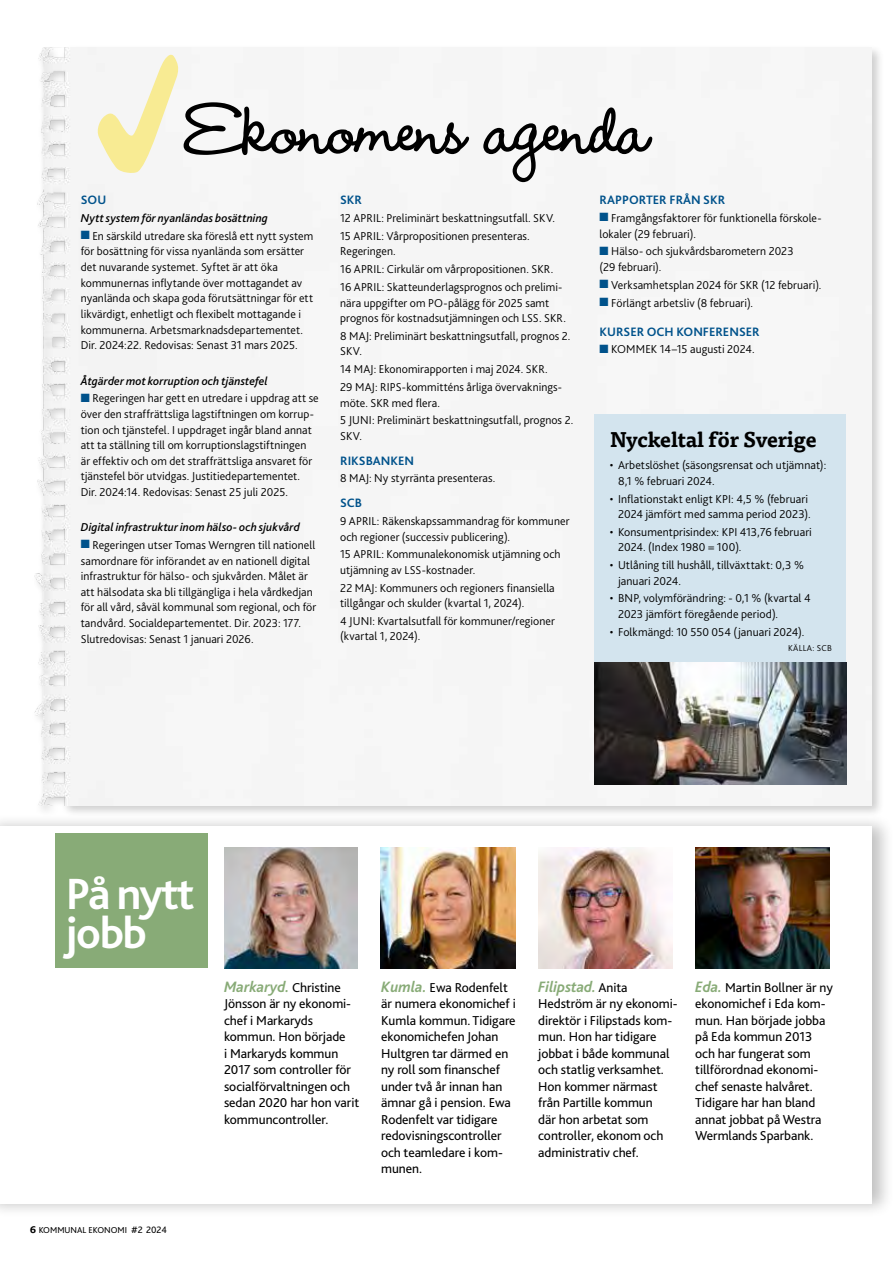
<style>
.page{position:relative;width:893px;height:1263px;background:#fff}
.page>*{position:absolute;margin:0;border:0;box-sizing:border-box;transform-origin:0 0}
.t1{font:700 88.65px "Wendy LP";letter-spacing:-.015em;color:#000}
.t2{font:700 45.75px/39px "Bliss 2";letter-spacing:-.04em;color:#fff}
.t3{font:700 21px "Tisa OT";letter-spacing:-.01em;color:#000}
.t4{font:italic 700 15.75px "Bliss 2";letter-spacing:-.005em;color:#88ab77}
.t5{font:13.5px/16.5px "Bliss 2";letter-spacing:-.005em;color:#000}
.t6{font:700 12.75px "Bliss 2";color:#00528b}
.t7{font:300 12px/15.6px "Bliss 2";letter-spacing:.005em;color:#000}
.t8{font:italic 500 12px "Bliss 2";letter-spacing:.005em;color:#000}
.t9{font:9px "Bliss 2";color:#000}
.t10{font:300 9px "Bliss 2";letter-spacing:.03em;color:#000}
.s1{color:#00528b}
.s2{font-family:"Tisa OT";font-weight:700;font-size:10.5px}
.s3{font-size:9.75px}
.s4{font-weight:400;font-style:normal;font-size:13.5px;color:#000}
.s5{font-weight:700;font-style:italic;font-size:15.75px;color:#88ab77}
</style>
<div class="page">
<div style="left:31px;top:44px;width:853px;height:774px;background:#000;opacity:.2"></div>
<div style="left:31px;top:48px;width:841px;height:757px;background:#f5f5f5"></div>
<div style="left:0;top:813px;width:893px;height:405px;background:#000;opacity:.25"></div>
<div style="left:0;top:826px;width:872px;height:377px;background:#fff"></div>
<div style="left:55px;top:833px;width:152px;height:134px;background:#88ab77"></div>
<div style="left:594px;top:414px;width:252px;height:360px;background:#d3e4ee"></div>
<img style="left:594px;top:662px;width:252px;height:122px">
<img style="left:381px;top:847px;width:134px;height:122px">
<img style="left:224px;top:847px;width:134px;height:122px">
<img style="left:538px;top:847px;width:135px;height:122px">
<img style="left:695px;top:847px;width:135px;height:122px">
<div style="left:80px;top:52px;width:131px;height:128px;background:#f5f5f5"></div>
<h1 class="t1" style="left:185px;top:76px;width:466px">Ekonomens agenda</h1>
<p class="t6" style="left:81px;top:192px;width:27px">SOU</p>
<p class="t8" style="left:81px;top:211px;width:189px">Nytt system för nyanländas bosättning</p>
<p class="t7" style="left:81px;top:228px;width:234px"><span class="s1">■</span> En särskild utredare ska föreslå ett nytt system för bosättning för vissa nyanlända som ersätter det nuvarande systemet. Syftet är att öka kommunernas inflytande över mottagandet av nyanlända och skapa goda förutsättningar för ett likvärdigt, enhetligt och flexibelt mottagande i kommunerna. Arbetsmarknadsdepartementet.<br>Dir. 2024:22. Redovisas: Senast 31 mars 2025.</p>
<p class="t8" style="left:81px;top:373px;width:189px">Åtgärder mot korruption och tjänstefel</p>
<p class="t7" style="left:81px;top:390px;width:240px"><span class="s1">■</span> Regeringen har gett en utredare i uppdrag att se över den straffrättsliga lagstiftningen om korrup&shy;tion och tjänstefel. I uppdraget ingår bland annat att ta ställning till om korruptionslagstiftningen<br>är effektiv och om det straffrättsliga ansvaret för tjänstefel bör utvidgas. Justitiedepartementet.<br>Dir. 2024:14. Redovisas: Senast 25 juli 2025.</p>
<p class="t8" style="left:81px;top:520px;width:221px">Digital infrastruktur inom hälso- och sjukvård</p>
<p class="t7" style="left:81px;top:537px;width:237px"><span class="s1">■</span> Regeringen utser Tomas Werngren till nationell samordnare för införandet av en nationell digital infrastruktur för hälso- och sjukvården. Målet är att hälsodata ska bli tillgängliga i hela vårdkedjan för all vård, såväl kommunal som regional, och för tandvård. Socialdepartementet. Dir. 2023: 177.<br>Slutredovisas: Senast 1 januari 2026.</p>
<p class="t6" style="left:340px;top:192px;width:23px">SKR</p>
<p class="t7" style="left:340px;top:209px;width:216px;line-height:17.7px">12 APRIL: Preliminärt beskattningsutfall. SKV.<br>15 APRIL: Vårpropositionen presenteras.</p>
<p class="t7" style="left:340px;top:242px;width:223px;line-height:17.7px">Regeringen.<br>16 APRIL: Cirkulär om vårpropositionen. SKR.<br>16 APRIL: Skatteunderlagsprognos och prelimi-</p>
<p class="t7" style="left:340px;top:294px;width:227px">nära uppgifter om PO-pålägg för 2025 samt prognos för kostnadsutjämningen och LSS. SKR.</p>
<p class="t7" style="left:340px;top:328px;width:232px">8 MAJ: Preliminärt beskattningsutfall, prognos 2.<br>SKV.</p>
<p class="t7" style="left:340px;top:360px;width:222px;line-height:17.7px">14 MAJ: Ekonomirapporten i maj 2024. SKR.<br>29 MAJ: RIPS-kommitténs årliga övervaknings-</p>
<p class="t7" style="left:340px;top:393px;width:235px;line-height:17.7px">möte. SKR med flera.<br>5 JUNI: Preliminärt beskattningsutfall, prognos 2.</p>
<p class="t7" style="left:340px;top:428px;width:23px">SKV.</p>
<p class="t6" style="left:340px;top:452px;width:76px">RIKSBANKEN</p>
<p class="t7" style="left:340px;top:470px;width:157px">8 MAJ: Ny styrränta presenteras.</p>
<p class="t6" style="left:340px;top:495px;width:24px">SCB</p>
<p class="t7" style="left:340px;top:513px;width:231px">9 APRIL: Räkenskapssammandrag för kommuner och regioner (successiv publicering).</p>
<p class="t7" style="left:340px;top:546px;width:222px">15 APRIL: Kommunalekonomisk utjämning och utjämning av LSS-kostnader.</p>
<p class="t7" style="left:340px;top:579px;width:216px">22 MAJ: Kommuners och regioners finansiella tillgångar och skulder (kvartal 1, 2024).</p>
<p class="t7" style="left:340px;top:613px;width:216px">4 JUNI: Kvartalsutfall för kommuner/regioner (kvartal 1, 2024).</p>
<p class="t6" style="left:600px;top:192px;width:127px">RAPPORTER FRÅN SKR</p>
<p class="t7" style="left:600px;top:210px;width:222px"><span class="s1">■</span> Framgångsfaktorer för funktionella förskole&shy;lokaler (29 februari).</p>
<p class="t7" style="left:600px;top:243px;width:196px"><span class="s1">■</span> Hälso- och sjukvårdsbarometern 2023 (29 februari).</p>
<p class="t7" style="left:600px;top:277px;width:223px"><span class="s1">■</span> Verksamhetsplan 2024 för SKR (12 februari).</p>
<p class="t7" style="left:600px;top:294px;width:155px"><span class="s1">■</span> Förlängt arbetsliv (8 februari).</p>
<p class="t6" style="left:600px;top:323px;width:162px">KURSER OCH KONFERENSER</p>
<p class="t7" style="left:600px;top:341px;width:157px"><span class="s1">■</span> KOMMEK 14–15 augusti 2024.</p>
<h3 class="t3" style="left:610px;top:426px;width:209px">Nyckeltal för Sverige</h3>
<p class="t7" style="left:618px;top:457px;width:210px;text-indent:-8px">• Arbetslöshet (säsongsrensat och utjämnat):<br>8,1 % februari 2024.</p>
<p class="t7" style="left:610px;top:490px;width:202px;text-align:right">• Inflationstakt enligt KPI: 4,5 % (februari<br>2024 jämfört med samma period 2023).</p>
<p class="t7" style="left:618px;top:524px;width:195px;text-indent:-8px">• Konsumentprisindex: KPI 413,76 februari<br>2024. (Index 1980 = 100).</p>
<p class="t7" style="left:618px;top:557px;width:187px;text-indent:-8px">• Utlåning till hushåll, tillväxttakt: 0,3 % januari 2024.</p>
<p class="t7" style="left:618px;top:590px;width:194px;text-indent:-8px">• BNP, volymförändring: - 0,1 % (kvartal 4<br>2023 jämfört föregående period).</p>
<p class="t7" style="left:610px;top:624px;width:196px">• Folkmängd: 10 550 054 (januari 2024).</p>
<p class="t10" style="left:788px;top:642px;width:45px">KÄLLA: SCB</p>
<h2 class="t2" style="left:66px;top:873px;width:130px">På nytt jobb</h2>
<p class="t9" style="left:30px;top:1224px;width:139px"><span class="s2">6</span> KOMMUNAL EKONOMI <span class="s3">#2 2024</span></p>
<h3 class="t4" style="left:224px;top:977px;width:118px">Markaryd. <span class="s4">Christine</span></h3>
<p class="t5" style="left:224px;top:995px;width:137px">Jönsson är ny ekonomi&shy;chef i Markaryds kommun. Hon började<br>i Markaryds kommun<br>2017 som controller för socialförvaltningen och sedan 2020 har hon varit kommuncontroller.</p>
<p class="t5" style="left:381px;top:979px;width:136px"><span class="s5">Kumla.</span> Ewa Rodenfelt är numera ekonomichef i<br>Kumla kommun. Tidigare ekonomichefen Johan<br>Hultgren tar därmed en ny roll som finanschef under två år innan han ämnar gå i pension. Ewa<br>Rodenfelt var tidigare redovisningscontroller och teamledare i kom&shy;munen.</p>
<h3 class="t4" style="left:538px;top:977px;width:91px">Filipstad. <span class="s4">Anita</span></h3>
<p class="t5" style="left:538px;top:995px;width:141px">Hedström är ny ekonomi&shy;direktör i Filipstads kom&shy;mun. Hon har tidigare jobbat i både kommunal och statlig verksamhet.<br>Hon kommer närmast från Partille kommun<br>där hon arbetat som controller, ekonom och administrativ chef.</p>
<p class="t5" style="left:695px;top:979px;width:139px"><span class="s5">Eda.</span> Martin Bollner är ny ekonomichef i Eda kom&shy;mun. Han började jobba på Eda kommun 2013 och har fungerat som tillförordnad ekonomi&shy;chef senaste halvåret.<br>Tidigare har han bland annat jobbat på Westra<br>Wermlands Sparbank.</p>
</div>
